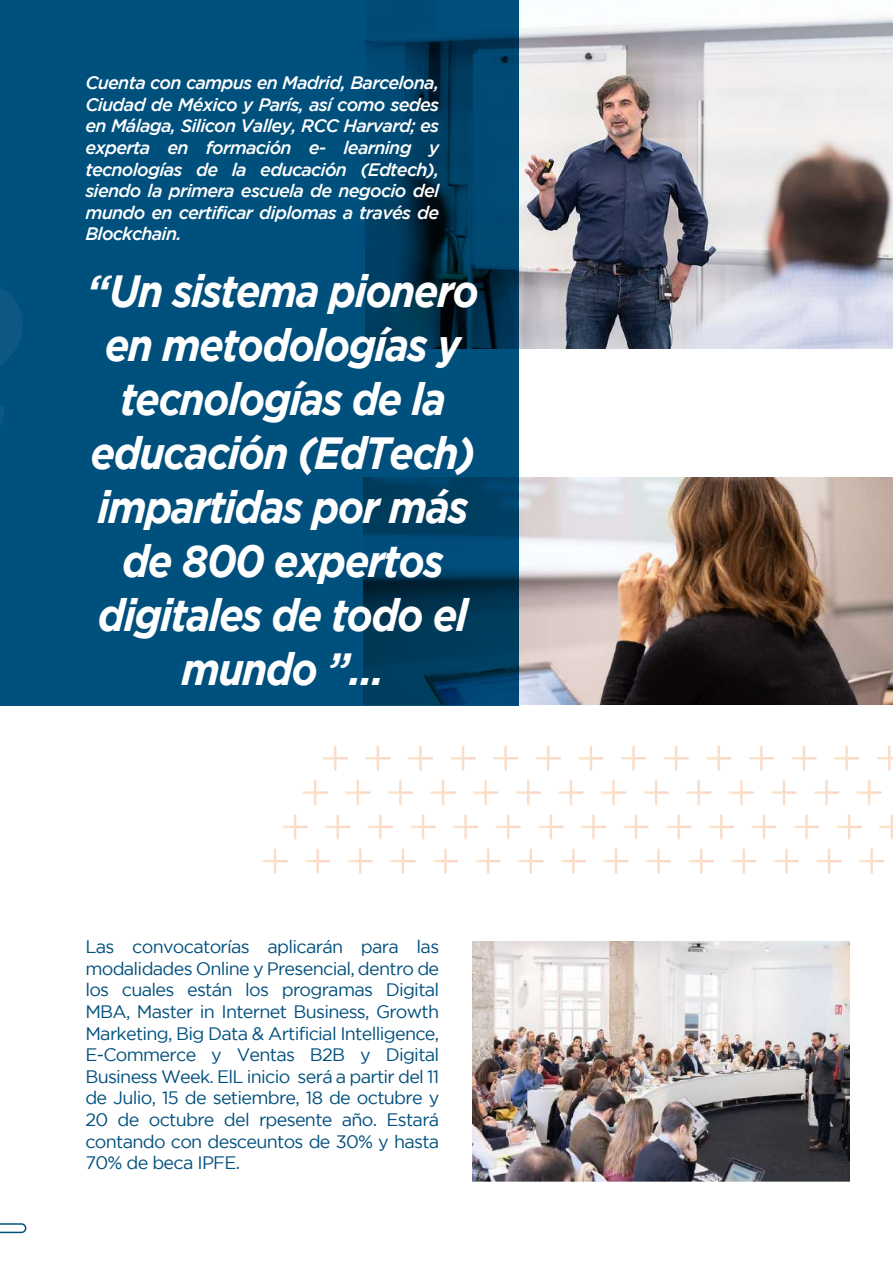
<style>
.page{position:relative;width:893px;height:1263px;background:#fff}
.page>*{position:absolute;margin:0;border:0;box-sizing:border-box;transform-origin:0 0}
.t1{font:italic 700 45px/54px "Gotham";letter-spacing:-.04em;color:#fff;text-align:center;scale:.91 1}
.t2{font:18px/21.6px "Gotham";letter-spacing:-.04em;color:#00507d;text-align:justify}
.t3{font:italic 500 18px/21.6px "Gotham";letter-spacing:-.04em;color:#fff;text-align:justify}
</style>
<div class="page">
<img style="left:518px;top:478px;width:375px;height:226px">
<img style="left:518px;top:0;width:375px;height:349px">
<svg style="left:0;top:0;width:518px;height:706px;background:#004b75"></svg>
<svg style="left:322px;top:746px;width:26px;height:25px"></svg>
<svg style="left:365px;top:746px;width:25px;height:25px"></svg>
<svg style="left:408px;top:746px;width:25px;height:25px"></svg>
<svg style="left:450px;top:746px;width:26px;height:25px"></svg>
<svg style="left:493px;top:746px;width:25px;height:25px"></svg>
<svg style="left:536px;top:746px;width:25px;height:25px"></svg>
<svg style="left:578px;top:746px;width:26px;height:25px"></svg>
<svg style="left:621px;top:746px;width:25px;height:25px"></svg>
<svg style="left:663px;top:746px;width:26px;height:25px"></svg>
<svg style="left:706px;top:746px;width:25px;height:25px"></svg>
<svg style="left:749px;top:746px;width:25px;height:25px"></svg>
<svg style="left:791px;top:746px;width:26px;height:25px"></svg>
<svg style="left:834px;top:746px;width:25px;height:25px"></svg>
<svg style="left:876px;top:746px;width:17px;height:25px"></svg>
<svg style="left:302px;top:780px;width:26px;height:25px"></svg>
<svg style="left:345px;top:780px;width:25px;height:25px"></svg>
<svg style="left:388px;top:780px;width:25px;height:25px"></svg>
<svg style="left:430px;top:780px;width:26px;height:25px"></svg>
<svg style="left:473px;top:780px;width:25px;height:25px"></svg>
<svg style="left:516px;top:780px;width:25px;height:25px"></svg>
<svg style="left:558px;top:780px;width:26px;height:25px"></svg>
<svg style="left:601px;top:780px;width:25px;height:25px"></svg>
<svg style="left:643px;top:780px;width:26px;height:25px"></svg>
<svg style="left:686px;top:780px;width:25px;height:25px"></svg>
<svg style="left:729px;top:780px;width:25px;height:25px"></svg>
<svg style="left:771px;top:780px;width:26px;height:25px"></svg>
<svg style="left:814px;top:780px;width:25px;height:25px"></svg>
<svg style="left:856px;top:780px;width:26px;height:25px"></svg>
<svg style="left:282px;top:814px;width:26px;height:25px"></svg>
<svg style="left:325px;top:814px;width:25px;height:25px"></svg>
<svg style="left:368px;top:814px;width:25px;height:25px"></svg>
<svg style="left:410px;top:814px;width:26px;height:25px"></svg>
<svg style="left:453px;top:814px;width:25px;height:25px"></svg>
<svg style="left:495px;top:814px;width:26px;height:25px"></svg>
<svg style="left:538px;top:814px;width:25px;height:25px"></svg>
<svg style="left:581px;top:814px;width:25px;height:25px"></svg>
<svg style="left:623px;top:814px;width:26px;height:25px"></svg>
<svg style="left:666px;top:814px;width:25px;height:25px"></svg>
<svg style="left:709px;top:814px;width:25px;height:25px"></svg>
<svg style="left:751px;top:814px;width:26px;height:25px"></svg>
<svg style="left:794px;top:814px;width:25px;height:25px"></svg>
<svg style="left:836px;top:814px;width:26px;height:25px"></svg>
<svg style="left:879px;top:814px;width:14px;height:25px"></svg>
<svg style="left:262px;top:848px;width:26px;height:26px"></svg>
<svg style="left:305px;top:848px;width:25px;height:26px"></svg>
<svg style="left:348px;top:848px;width:25px;height:26px"></svg>
<svg style="left:390px;top:848px;width:26px;height:26px"></svg>
<svg style="left:433px;top:848px;width:25px;height:26px"></svg>
<svg style="left:475px;top:848px;width:26px;height:26px"></svg>
<svg style="left:518px;top:848px;width:25px;height:26px"></svg>
<svg style="left:561px;top:848px;width:25px;height:26px"></svg>
<svg style="left:603px;top:848px;width:26px;height:26px"></svg>
<svg style="left:646px;top:848px;width:25px;height:26px"></svg>
<svg style="left:688px;top:848px;width:26px;height:26px"></svg>
<svg style="left:731px;top:848px;width:25px;height:26px"></svg>
<svg style="left:774px;top:848px;width:25px;height:26px"></svg>
<svg style="left:816px;top:848px;width:26px;height:26px"></svg>
<svg style="left:859px;top:848px;width:25px;height:26px"></svg>
<svg style="left:0;top:1223px;width:27px;height:11px"></svg>
<img style="left:472px;top:942px;width:378px;height:239px">
<p class="t3" style="left:85px;top:72px;width:355px">Cuenta con campus en Madrid, Barcelona, Ciudad de México y París, así como sedes en Málaga, Silicon Valley, RCC Harvard; es experta en formación e- learning y tecnologías de la educación (Edtech), siendo la primera escuela de negocio del mundo en certificar diplomas a través de Blockchain.</p>
<h1 class="t1" style="left:87px;top:263px;width:432px">“Un sistema pionero en metodologías y tecnologías de la educación (EdTech) impartidas por más de 800 expertos digitales de todo el mundo ”...</h1>
<p class="t2" style="left:85px;top:936px;width:355px">Las convocatorías aplicarán para las modalidades Online y Presencial, dentro de los cuales están los programas Digital MBA, Master in Internet Business, Growth Marketing, Big Data &amp; Artificial Intelligence, E-Commerce y Ventas B2B y Digital Business Week. ElL inicio será a partir del 11 de Julio, 15 de setiembre, 18 de octubre y 20 de octubre del rpesente año. Estará contando con desceuntos de 30% y hasta 70% de beca IPFE.</p>
</div>
